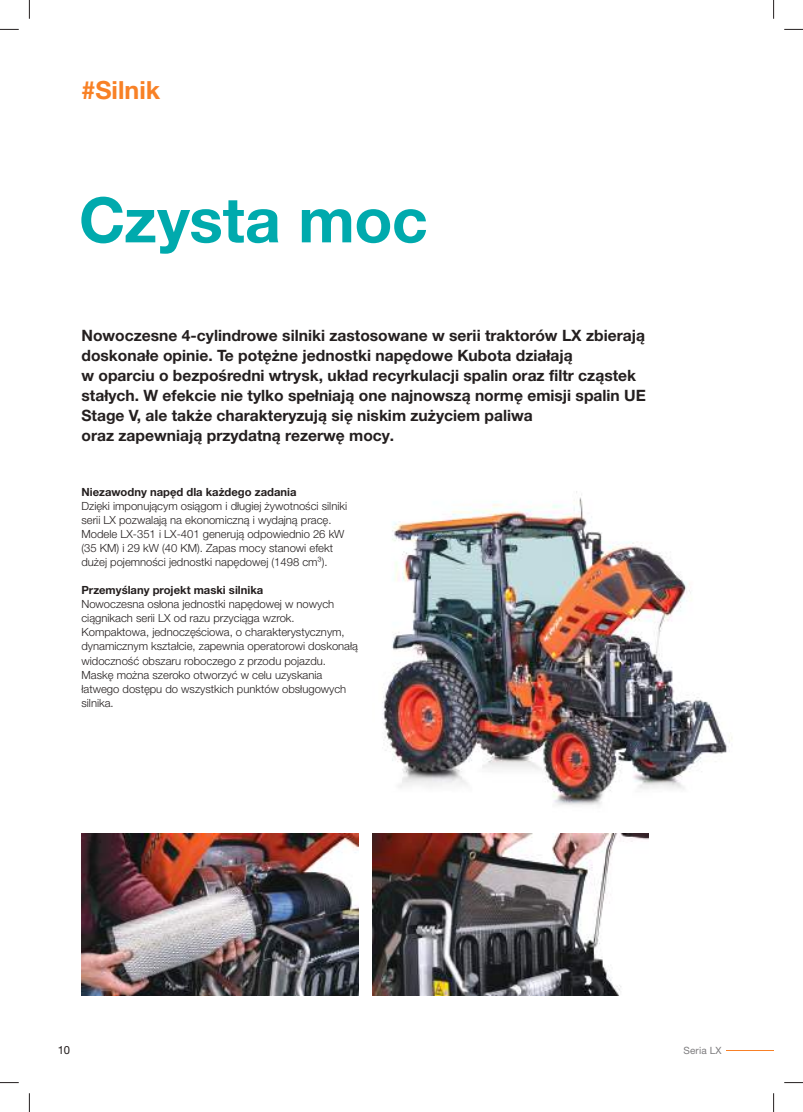
<style>
.page{position:relative;width:803px;height:1112px;background:#fff}
.page>*{position:absolute;margin:0;border:0;box-sizing:border-box;transform-origin:0 0}
.t1{font:700 62.5px "Helvetica Neue LT Pro";letter-spacing:-.01em;color:#00aaad}
.t2{font:700 25px "Helvetica Neue LT Pro";color:#f88126}
.t3{font:700 15.62px/20px "Helvetica Neue LT Pro";color:#241f1f}
.t4{font:300 11.25px/14px "Helvetica Neue LT Pro";color:#241f1f}
.t5{font:700 11.25px "Helvetica Neue LT Pro";color:#241f1f}
.t6{font:11.25px "Helvetica Neue LT Pro";color:#241f1f}
.t7{font:10px "Helvetica Neue LT Pro";letter-spacing:.01em;color:#7d7c7e}
</style>
<div class="page">
<hr style="left:726px;top:1049px;width:47px;height:1px;background:#f88026">
<img style="left:382px;top:491px;width:350px;height:314px">
<img style="left:81px;top:833px;width:277px;height:161px">
<img style="left:372px;top:833px;width:277px;height:161px">
<svg style="left:0;top:29px;width:19px;height:1px"></svg>
<svg style="left:784px;top:29px;width:19px;height:1px"></svg>
<svg style="left:0;top:1082px;width:19px;height:1px"></svg>
<svg style="left:784px;top:1082px;width:19px;height:1px"></svg>
<svg style="left:29px;top:0;width:1px;height:19px"></svg>
<svg style="left:29px;top:1093px;width:1px;height:18px"></svg>
<svg style="left:773px;top:0;width:1px;height:19px"></svg>
<svg style="left:773px;top:1093px;width:1px;height:18px"></svg>
<h2 class="t2" style="left:81px;top:75px;width:80px">#Silnik</h2>
<h1 class="t1" style="left:79px;top:181px;width:350px">Czysta moc</h1>
<p class="t3" style="left:81px;top:325px;width:566px">Nowoczesne 4-cylindrowe silniki zastosowane w serii traktorów LX zbierają doskonałe opinie. Te potężne jednostki napędowe Kubota działają<br>w oparciu o bezpośredni wtrysk, układ recyrkulacji spalin oraz filtr cząstek stałych. W efekcie nie tylko spełniają one najnowszą normę emisji spalin UE Stage V, ale także charakteryzują się niskim zużyciem paliwa<br>oraz zapewniają przydatną rezerwę mocy.</p>
<p class="t5" style="left:81px;top:484px;width:216px">Niezawodny napęd dla każdego zadania</p>
<p class="t4" style="left:81px;top:498px;width:267px">Dzięki imponującym osiągom i długiej żywotności silniki serii LX pozwalają na ekonomiczną i wydajną pracę.<br>Modele LX-351 i LX-401 generują odpowiednio 26 kW (35 KM) i 29 kW (40 KM). Zapas mocy stanowi efekt dużej pojemności jednostki napędowej (1498 cm³).</p>
<p class="t5" style="left:81px;top:583px;width:183px">Przemyślany projekt maski silnika</p>
<p class="t4" style="left:81px;top:597px;width:278px">Nowoczesna osłona jednostki napędowej w nowych ciągnikach serii LX od razu przyciąga wzrok.<br>Kompaktowa, jednoczęściowa, o charakterystycznym, dynamicznym kształcie, zapewnia operatorowi doskonałą widoczność obszaru roboczego z przodu pojazdu.<br>Maskę można szeroko otworzyć w celu uzyskania łatwego dostępu do wszystkich punktów obsługowych silnika.</p>
<p class="t6" style="left:58px;top:1042px;width:14px">10</p>
<p class="t7" style="left:683px;top:1043px;width:39px">Seria LX</p>
</div>
